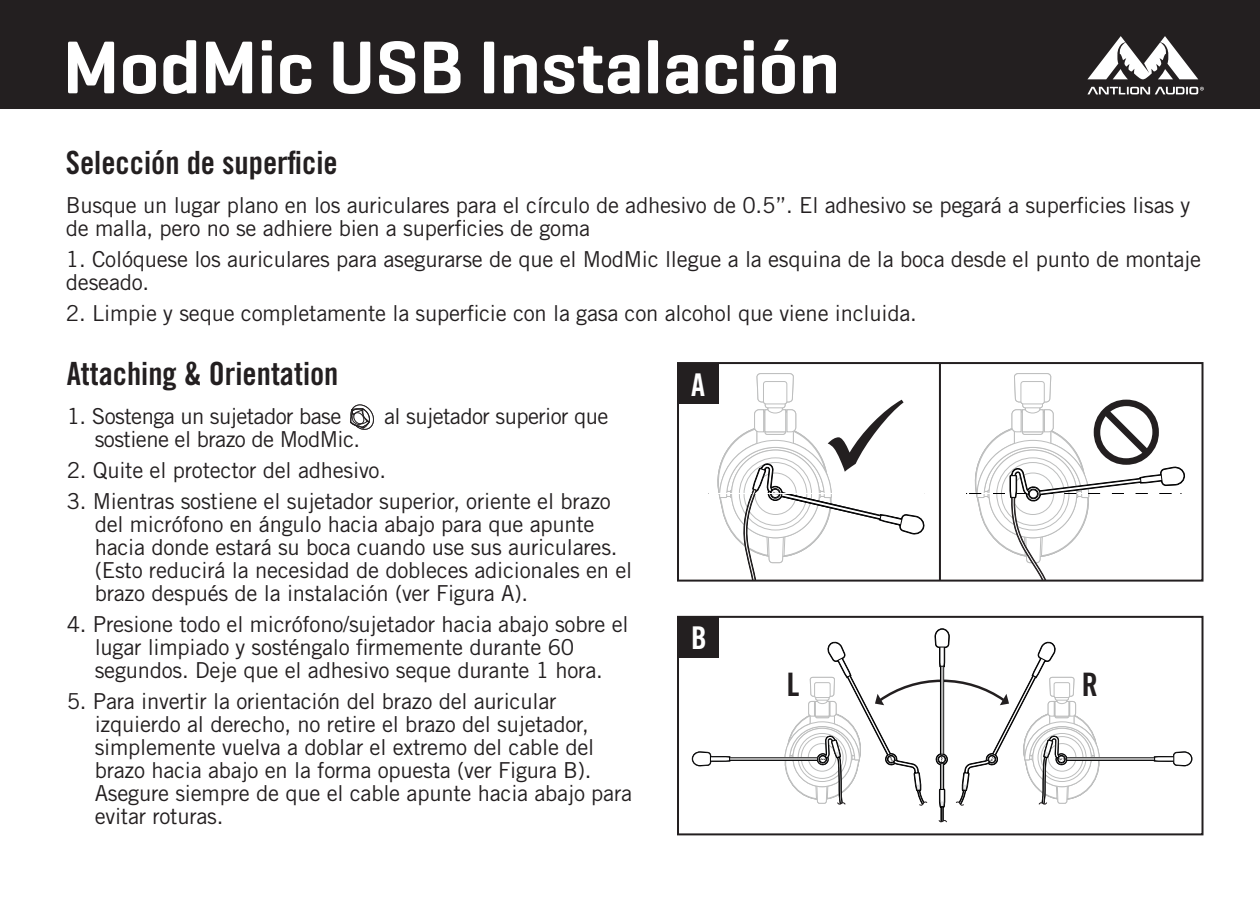
<style>
.page{position:relative;width:1260px;height:900px;background:#fff}
.page>*{position:absolute;margin:0;border:0;box-sizing:border-box;transform-origin:0 0}
.t1{font:600 76px "Geogrotesque";color:#fff}
.t2{font:32.4px "Trade Gothic LT Std Bd Cn 20";color:#231f20}
.t3{font:32px "Trade Gothic LT Std Bd Cn 20";color:#231f20}
.t4{font:31.4px "Trade Gothic LT Std Bd Cn 20";color:#fff}
.t5{font:22px/23px "Trade Gothic LT Std";letter-spacing:-.01em;color:#231f20}
</style>
<div class="page">
<div style="left:0;top:0;width:1260px;height:108px;background:#231f20"></div>
<div style="left:0;top:0;width:1260px;height:109px;border:2px solid #231f20"></div>
<hr style="left:939px;top:363px;width:2px;height:218px;background:#231f20">
<svg style="left:966px;top:373px;width:219px;height:206px"></svg>
<svg style="left:708px;top:373px;width:217px;height:206px"></svg>
<div style="left:678px;top:363px;width:41px;height:41px;background:#231f20"></div>
<div style="left:678px;top:617px;width:41px;height:41px;background:#231f20"></div>
<div style="left:677px;top:362px;width:527px;height:220px;border:2px solid #231f20"></div>
<div style="left:677px;top:616px;width:527px;height:219px;border:2px solid #231f20"></div>
<svg style="left:692px;top:628px;width:500px;height:208px"></svg>
<svg style="left:350px;top:404px;width:24px;height:26px"></svg>
<svg style="left:1087px;top:36px;width:111px;height:43px"></svg>
<svg style="left:1087px;top:87px;width:117px;height:7px"></svg>
<h1 class="t1" style="left:63px;top:20px;width:779px">ModMic USB Instalación</h1>
<h3 class="t3" style="left:66px;top:143px;width:273px">Selección de superficie</h3>
<p class="t5" style="left:66px;top:193px;width:1126px">Busque un lugar plano en los auriculares para el círculo de adhesivo de 0.5”. El adhesivo se pegará a superficies lisas y de malla, pero no se adhiere bien a superficies de goma</p>
<p class="t5" style="left:66px;top:247px;width:1137px">1. Colóquese los auriculares para asegurarse de que el ModMic llegue a la esquina de la boca desde el punto de montaje deseado.</p>
<p class="t5" style="left:66px;top:301px;width:853px">2. Limpie y seque completamente la superficie con la gasa con alcohol que viene incluida.</p>
<h3 class="t3" style="left:67px;top:354px;width:273px">Attaching &amp; Orientation</h3>
<p class="t5" style="left:67px;top:405px;width:276px">1. Sostenga un sujetador base</p>
<p class="t5" style="left:384px;top:405px;width:226px">al sujetador superior que</p>
<p class="t5" style="left:95px;top:428px;width:267px">sostiene el brazo de ModMic.</p>
<p class="t5" style="left:67px;top:459px;width:321px">2. Quite el protector del adhesivo.</p>
<p class="t5" style="left:95px;top:490px;width:539px;text-indent:-28px">3. Mientras sostiene el sujetador superior, oriente el brazo del micrófono en ángulo hacia abajo para que apunte hacia donde estará su boca cuando use sus auriculares. (Esto reducirá la necesidad de dobleces adicionales en el brazo después de la instalación (ver Figura A).</p>
<p class="t5" style="left:95px;top:613px;width:535px;text-indent:-28px">4. Presione todo el micrófono/sujetador hacia abajo sobre el lugar limpiado y sosténgalo firmemente durante 60 segundos. Deje que el adhesivo seque durante 1 hora.</p>
<p class="t5" style="left:95px;top:690px;width:539px;text-indent:-28px">5. Para invertir la orientación del brazo del auricular izquierdo al derecho, no retire el brazo del sujetador, simplemente vuelva a doblar el extremo del cable del brazo hacia abajo en la forma opuesta (ver Figura B).<br>Asegure siempre de que el cable apunte hacia abajo para evitar roturas.</p>
<h3 class="t4" style="left:691px;top:365px;width:15px">A</h3>
<h3 class="t4" style="left:691px;top:619px;width:17px">B</h3>
<h2 class="t2" style="left:787px;top:665px;width:14px">L</h2>
<h2 class="t2" style="left:1082px;top:665px;width:18px">R</h2>
</div>
